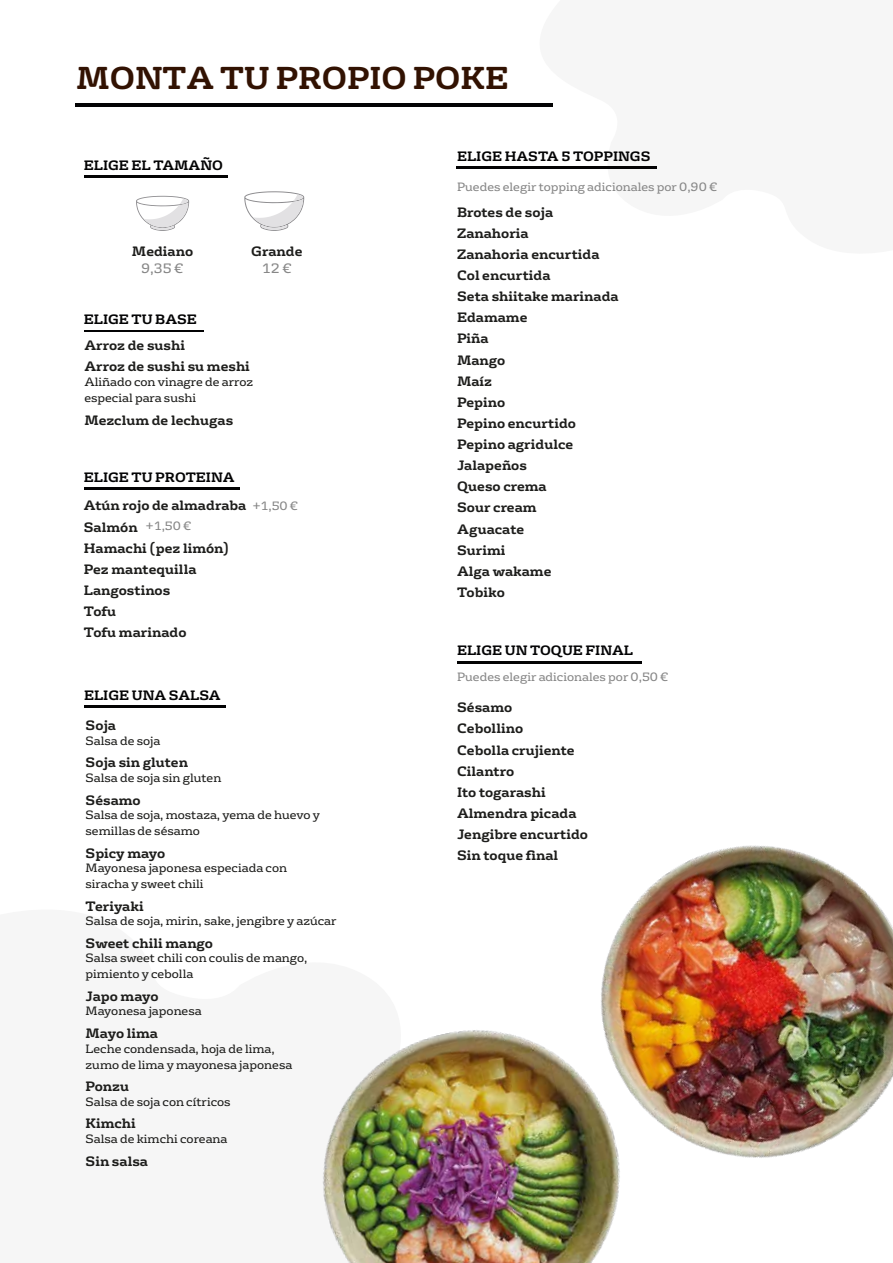
<style>
.page{position:relative;width:893px;height:1263px;background:#fff}
.page>*{position:absolute;margin:0;border:0;box-sizing:border-box;transform-origin:0 0}
.t1{font:700 30.75px "FS Rufus";color:#321202}
.t2{font:700 13.2px/21.1px "FS Rufus";color:#1d1d1b}
.t3{font:700 13.2px "FS Rufus";color:#030304}
.t4{font:13.2px "FS Rufus";color:#878787}
.t5{font:11.7px/16px "FS Rufus";color:#1d1d1b}
.t6{font:11.7px "FS Rufus";color:#878787}
.s1{font-weight:400;font-size:11.7px;color:#878787}
</style>
<div class="page">
<svg style="left:136px;top:196px;width:53px;height:35px"></svg>
<svg style="left:244px;top:191px;width:60px;height:40px"></svg>
<hr style="left:76px;top:103px;width:477px;height:3px;background:#030304">
<img style="left:601px;top:845px;width:292px;height:313px">
<img style="left:322px;top:987px;width:329px;height:276px">
<hr style="left:84px;top:175px;width:144px;height:2px;background:#030304">
<hr style="left:84px;top:330px;width:119px;height:2px;background:#030304">
<hr style="left:84px;top:488px;width:156px;height:2px;background:#030304">
<hr style="left:84px;top:706px;width:142px;height:2px;background:#030304">
<hr style="left:456px;top:166px;width:200px;height:3px;background:#030304">
<hr style="left:457px;top:661px;width:185px;height:3px;background:#030304">
<h1 class="t1" style="left:76px;top:51px;width:434px">MONTA TU PROPIO POKE</h1>
<p class="t3" style="left:84px;top:154px;width:141px">ELIGE EL TAMAÑO</p>
<p class="t2" style="left:132px;top:239px;width:63px">Mediano</p>
<p class="t2" style="left:251px;top:239px;width:53px">Grande</p>
<p class="t4" style="left:141px;top:257px;width:44px">9,35 €</p>
<p class="t4" style="left:262px;top:257px;width:31px">12 €</p>
<p class="t3" style="left:84px;top:308px;width:114px">ELIGE TU BASE</p>
<p class="t2" style="left:84px;top:334px;width:167px">Arroz de sushi<br>Arroz de sushi su meshi</p>
<p class="t5" style="left:84px;top:373px;width:170px">Aliñado con vinagre de arroz especial para sushi</p>
<p class="t2" style="left:84px;top:408px;width:150px">Mezclum de lechugas</p>
<p class="t3" style="left:84px;top:466px;width:152px">ELIGE TU PROTEINA</p>
<p class="t2" style="left:84px;top:494px;width:164px">Atún rojo de almadraba<br>Salmón <span class="s1">+1,50 €<br></span>Hamachi (pez limón)<br>Pez mantequilla<br>Langostinos<br>Tofu<br>Tofu marinado</p>
<p class="t6" style="left:252px;top:496px;width:47px">+1,50 €</p>
<p class="t3" style="left:84px;top:684px;width:138px">ELIGE UNA SALSA</p>
<p class="t2" style="left:86px;top:714px;width:32px">Soja</p>
<p class="t5" style="left:86px;top:732px;width:76px">Salsa de soja</p>
<p class="t2" style="left:86px;top:751px;width:104px">Soja sin gluten</p>
<p class="t5" style="left:86px;top:769px;width:137px">Salsa de soja sin gluten</p>
<p class="t2" style="left:86px;top:788px;width:57px">Sésamo</p>
<p class="t5" style="left:86px;top:806px;width:236px">Salsa de soja, mostaza, yema de huevo y semillas de sésamo</p>
<p class="t2" style="left:86px;top:841px;width:81px">Spicy mayo</p>
<p class="t5" style="left:86px;top:859px;width:203px">Mayonesa japonesa especiada con siracha y sweet chili</p>
<p class="t2" style="left:86px;top:894px;width:60px">Teriyaki</p>
<p class="t5" style="left:86px;top:912px;width:253px">Salsa de soja, mirin, sake, jengibre y azúcar</p>
<p class="t2" style="left:86px;top:931px;width:129px">Sweet chili mango</p>
<p class="t5" style="left:86px;top:949px;width:223px">Salsa sweet chili con coulis de mango, pimiento y cebolla</p>
<p class="t2" style="left:86px;top:985px;width:75px">Japo mayo</p>
<p class="t5" style="left:86px;top:1002px;width:118px">Mayonesa japonesa</p>
<p class="t2" style="left:86px;top:1022px;width:74px">Mayo lima</p>
<p class="t5" style="left:86px;top:1040px;width:208px">Leche condensada, hoja de lima, zumo de lima y mayonesa japonesa</p>
<p class="t2" style="left:86px;top:1075px;width:45px">Ponzu</p>
<p class="t5" style="left:86px;top:1093px;width:147px">Salsa de soja con cítricos</p>
<p class="t2" style="left:86px;top:1112px;width:52px">Kimchi</p>
<p class="t5" style="left:86px;top:1130px;width:143px">Salsa de kimchi coreana</p>
<p class="t2" style="left:86px;top:1149px;width:64px">Sin salsa</p>
<p class="t3" style="left:457px;top:145px;width:195px">ELIGE HASTA 5 TOPPINGS</p>
<p class="t6" style="left:457px;top:177px;width:262px">Puedes elegir topping adicionales por 0,90 €</p>
<p class="t2" style="left:457px;top:200px;width:163px">Brotes de soja<br>Zanahoria<br>Zanahoria encurtida<br>Col encurtida<br>Seta shiitake marinada<br>Edamame<br>Piña<br>Mango<br>Maíz<br>Pepino<br>Pepino encurtido<br>Pepino agridulce<br>Jalapeños<br>Queso crema<br>Sour cream<br>Aguacate<br>Surimi<br>Alga wakame<br>Tobiko</p>
<p class="t3" style="left:457px;top:639px;width:178px">ELIGE UN TOQUE FINAL</p>
<p class="t6" style="left:457px;top:667px;width:213px">Puedes elegir adicionales por 0,50 €</p>
<p class="t2" style="left:457px;top:696px;width:132px">Sésamo<br>Cebollino<br>Cebolla crujiente<br>Cilantro<br>Ito togarashi<br>Almendra picada<br>Jengibre encurtido<br>Sin toque final</p>
</div>
